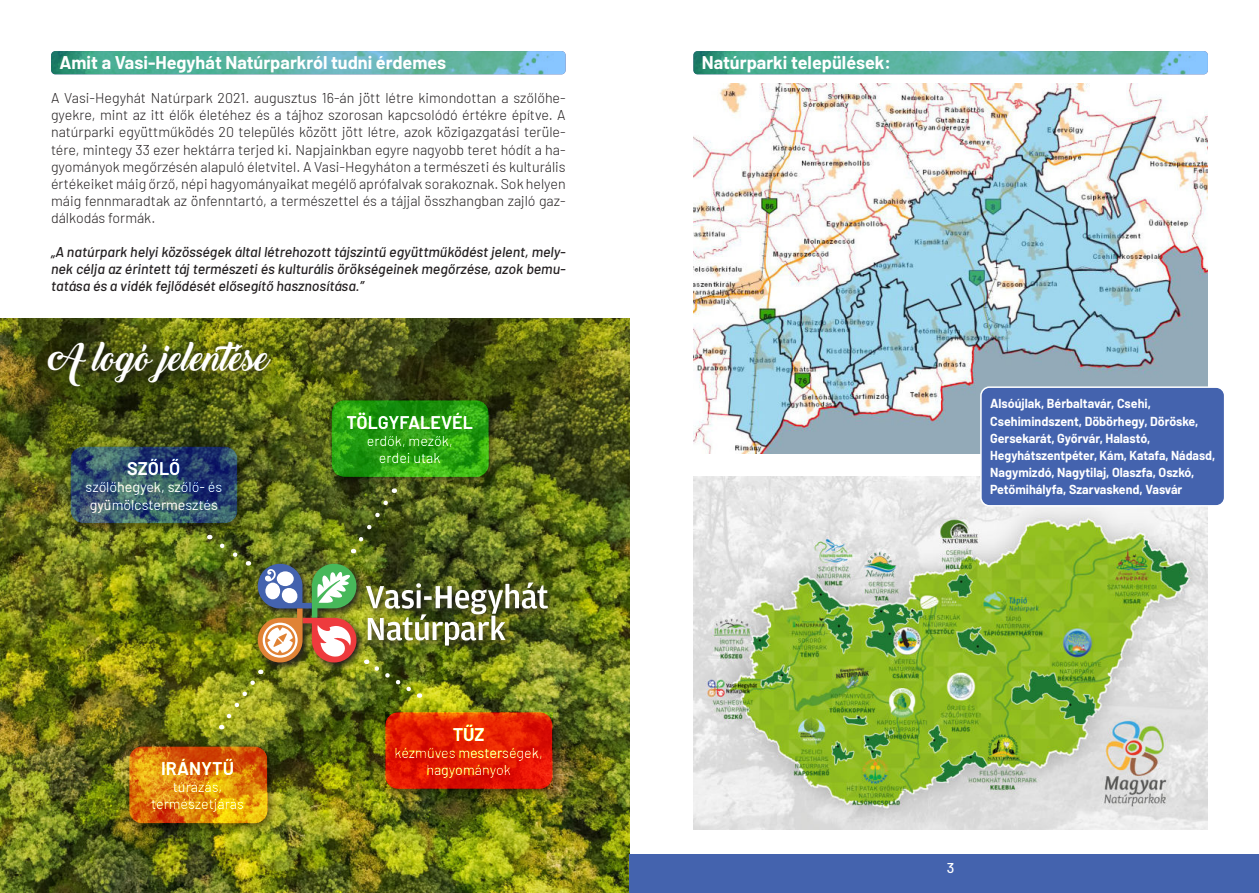
<style>
.page{position:relative;width:1259px;height:893px;background:#fff}
.page>*{position:absolute;margin:0;border:0;box-sizing:border-box;transform-origin:0 0}
.t1{font:900 36px "Backto";color:#fff}
.t2{font:700 18px "Barlow";color:#fff}
.t3{font:300 14.25px/17.1px "Barlow";color:#231f20;text-align:justify}
.t4{font:italic 500 14.25px/17.1px "Barlow";color:#231f20;text-align:justify}
.t5{font:14.25px/17.1px "Barlow";color:#fff;text-align:center}
.t6{font:500 14.25px "Barlow";color:#fff}
.t7{font:700 12.75px/17.1px "Barlow";color:#fff}
</style>
<div class="page">
<img style="left:693px;top:83px;width:515px;height:370px">
<img style="left:51px;top:51px;width:515px;height:23px">
<img style="left:693px;top:51px;width:515px;height:23px">
<img style="left:0;top:319px;width:629px;height:574px">
<svg style="left:548px;top:559px;width:10px;height:114px"></svg>
<div style="left:380px;top:707px;width:184px;height:93px;background:#231f20;opacity:.75"></div>
<svg style="left:385px;top:712px;width:167px;height:77px;background:#e11902"></svg>
<div style="left:124px;top:741px;width:154px;height:93px;background:#231f20;opacity:.75"></div>
<svg style="left:129px;top:747px;width:138px;height:76px;background:#de7f0c"></svg>
<div style="left:326px;top:395px;width:174px;height:93px;background:#231f20;opacity:.75"></div>
<svg style="left:332px;top:400px;width:157px;height:77px;background:#289e11"></svg>
<div style="left:43px;top:338px;width:238px;height:59px;background:#231f20;opacity:.5"></div>
<div style="left:65px;top:441px;width:184px;height:93px;background:#231f20;opacity:.75"></div>
<svg style="left:71px;top:447px;width:166px;height:76px;background:#32506d"></svg>
<img style="left:216px;top:488px;width:332px;height:241px">
<img style="left:693px;top:477px;width:515px;height:352px">
<div style="left:981px;top:387px;width:243px;height:119px;background:#4463ae;border-radius:9px"></div>
<div style="left:980px;top:386px;width:245px;height:121px;border:2px solid #fff;border-radius:9px"></div>
<div style="left:629px;top:855px;width:630px;height:38px;background:#4463ae"></div>
<p class="t2" style="left:60px;top:56px;width:388px">Amit a Vasi-Hegyhát Natúrparkról tudni érdemes</p>
<p class="t3" style="left:51px;top:88px;width:516px">A Vasi-Hegyhát Natúrpark 2021. augusztus 16-án jött létre kimondottan a szőlőhe&shy;gyekre, mint az itt élők életéhez és a tájhoz szorosan kapcsolódó értékre építve. A natúrparki együttműködés 20 település között jött létre, azok közigazgatási terüle&shy;tére, mintegy 33 ezer hektárra terjed ki. Napjainkban egyre nagyobb teret hódít a ha&shy;gyományok megőrzésén alapuló életvitel. A Vasi-Hegyháton a természeti és kulturális értékeiket máig őrző, népi hagyományaikat megélő aprófalvak sorakoznak. Sok helyen máig fennmaradtak az önfenntartó, a természettel és a tájjal összhangban zajló gaz&shy;dálkodás formák.</p>
<p class="t4" style="left:51px;top:242px;width:516px">„A natúrpark helyi közösségek által létrehozott tájszintű együttműködést jelent, mely&shy;nek célja az érintett táj természeti és kulturális örökségeinek megőrzése, azok bemu&shy;tatása és a vidék fejlődését elősegítő hasznosítása.”</p>
<h1 class="t1" style="left:51px;top:341px;width:220px">A logó jelentése</h1>
<p class="t2" style="left:127px;top:455px;width:55px">SZŐLŐ</p>
<p class="t5" style="left:85px;top:478px;width:138px">szőlőhegyek, szőlő- és gyümölcstermesztés</p>
<p class="t2" style="left:346px;top:416px;width:128px">TÖLGYFALEVÉL</p>
<p class="t5" style="left:367px;top:431px;width:88px">erdők, mezők, erdei utak</p>
<p class="t2" style="left:453px;top:721px;width:33px">TŰZ</p>
<p class="t5" style="left:394px;top:743px;width:150px">kézműves mesterségek,</p>
<p class="t2" style="left:161px;top:755px;width:75px">IRÁNYTŰ</p>
<p class="t5" style="left:426px;top:760px;width:86px">hagyományok</p>
<p class="t5" style="left:151px;top:778px;width:94px">túrázás, természetjárás</p>
<p class="t2" style="left:702px;top:56px;width:191px">Natúrparki települések:</p>
<p class="t7" style="left:990px;top:396px;width:227px">Alsóújlak, Bérbaltavár, Csehi, Csehimindszent, Döbörhegy, Döröske, Gersekarát, Győrvár, Halastó, Hegyhátszentpéter, Kám, Katafa, Nádasd, Nagymizdó, Nagytilaj, Olaszfa, Oszkó, Petőmihályfa, Szarvaskend, Vasvár</p>
<p class="t6" style="left:947px;top:860px;width:9px">3</p>
</div>
